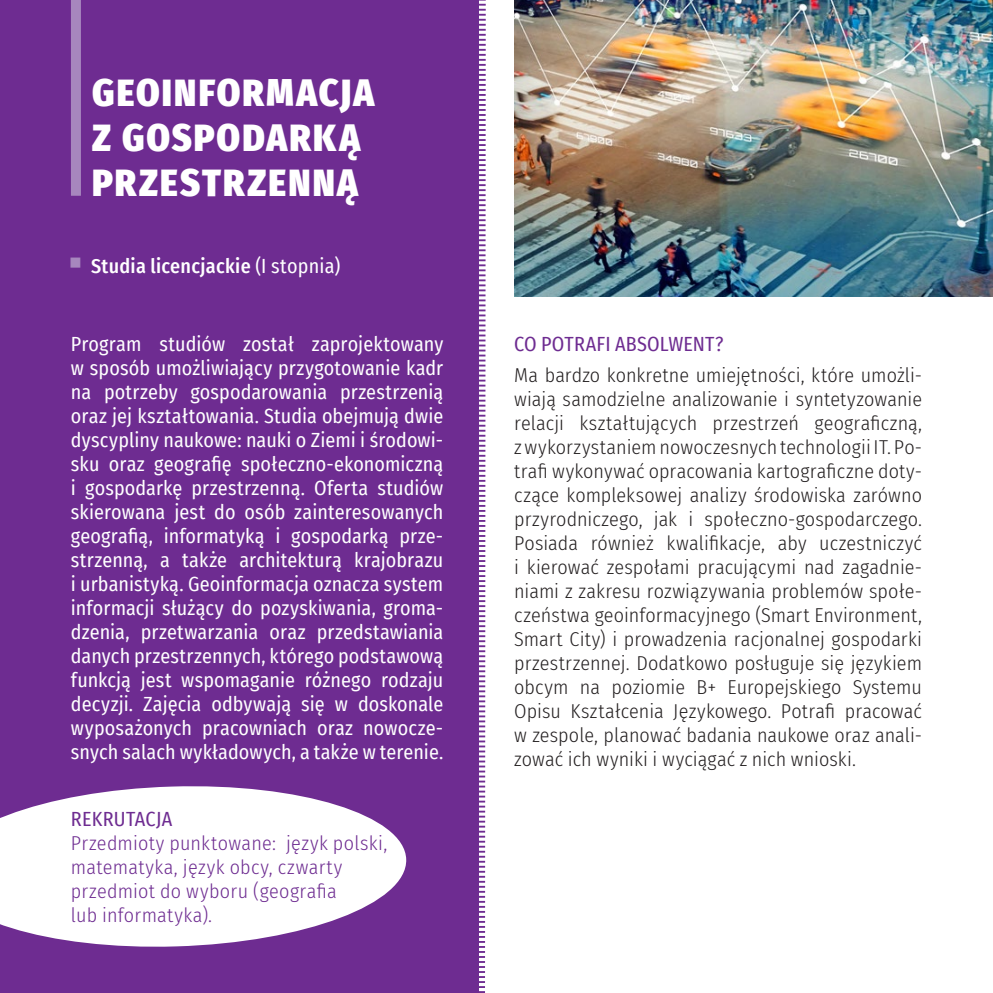
<style>
.page{position:relative;width:993px;height:993px;background:#fff}
.page>*{position:absolute;margin:0;border:0;box-sizing:border-box;transform-origin:0 0}
.t1{font:900 37.5px/45px "Fira Sans Condensed";letter-spacing:.055em;color:#fff}
.t2{font:300 20px/24px "Fira Sans Condensed";color:#231f20;text-align:justify}
.t3{font:20px/24px "Fira Sans Condensed";letter-spacing:.005em;color:#fff;text-align:justify}
.t4{font:300 20px/24px "Fira Sans Condensed";letter-spacing:.015em;color:#6e2c91}
.t5{font:20px "Fira Sans Condensed";letter-spacing:.01em;color:#6e2c91}
.t6{font:500 20px "Fira Sans Condensed";letter-spacing:.015em;color:#fff}
.s1{font-weight:400}
</style>
<div class="page">
<div style="left:0;top:0;width:478px;height:992px;background:#6e2c91"></div>
<img style="left:514px;top:0;width:478px;height:296px">
<svg style="left:0;top:786px;width:407px;height:161px;fill:#fff"></svg>
<div style="left:71px;top:0;width:10px;height:196px;background:#a787be"></div>
<svg style="left:478px;top:0;width:8px;height:992px"></svg>
<h1 class="t1" style="left:92px;top:67px;width:283px">GEOINFORMACJA<br>Z GOSPODARKĄ<br>PRZESTRZENNĄ</h1>
<p class="t6" style="left:91px;top:249px;width:250px">Studia licencjackie <span class="s1">(I stopnia)</span></p>
<p class="t3" style="left:71px;top:331px;width:374px">Program studiów został zaprojektowany w sposób umożliwiający przygotowanie kadr na potrzeby gospodarowania przestrzenią oraz jej kształtowania. Studia obejmują dwie dyscypliny naukowe: nauki o Ziemi i środowi&shy;sku oraz geografię społeczno-ekonomiczną i gospodarkę przestrzenną. Oferta studiów skierowana jest do osób zainteresowanych geografią, informatyką i gospodarką prze&shy;strzenną, a także architekturą krajobrazu i urbanistyką. Geoinformacja oznacza system informacji służący do pozyskiwania, groma&shy;dzenia, przetwarzania oraz przedstawiania danych przestrzennych, którego podstawową funkcją jest wspomaganie różnego rodzaju decyzji. Zajęcia odbywają się w doskonale wyposażonych pracowniach oraz nowocze&shy;snych salach wykładowych, a także w terenie.</p>
<p class="t5" style="left:71px;top:804px;width:103px">REKRUTACJA</p>
<p class="t4" style="left:71px;top:831px;width:318px">Przedmioty punktowane: język polski, matematyka, język obcy, czwarty przedmiot do wyboru (geografia<br>lub informatyka).</p>
<p class="t5" style="left:514px;top:329px;width:211px">CO POTRAFI ABSOLWENT?</p>
<p class="t2" style="left:514px;top:363px;width:409px">Ma bardzo konkretne umiejętności, które umożli&shy;wiają samodzielne analizowanie i syntetyzowanie relacji kształtujących przestrzeń geograficzną, z wykorzystaniem nowoczesnych technologii IT. Po&shy;trafi wykonywać opracowania kartograficzne doty&shy;czące kompleksowej analizy środowiska zarówno przyrodniczego, jak i społeczno-gospodarczego.<br>Posiada również kwalifikacje, aby uczestniczyć i kierować zespołami pracującymi nad zagadnie&shy;niami z zakresu rozwiązywania problemów społe&shy;czeństwa geoinformacyjnego (Smart Environment, Smart City) i prowadzenia racjonalnej gospodarki przestrzennej. Dodatkowo posługuje się językiem obcym na poziomie B+ Europejskiego Systemu Opisu Kształcenia Językowego. Potrafi pracować w zespole, planować badania naukowe oraz anali&shy;zować ich wyniki i wyciągać z nich wnioski.</p>
</div>
